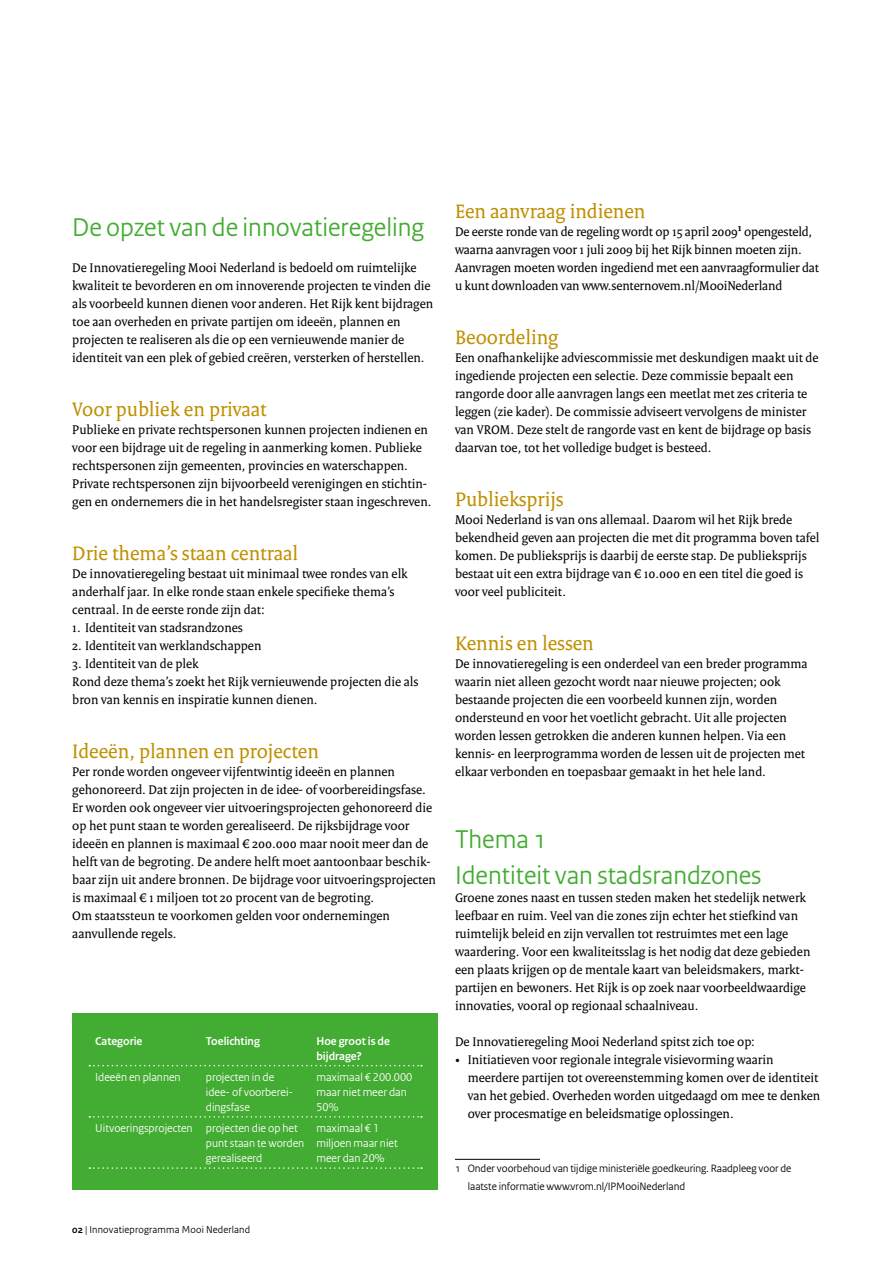
<style>
.page{position:relative;width:893px;height:1263px;background:#fff}
.page>*{position:absolute;margin:0;border:0;box-sizing:border-box;transform-origin:0 0}
.t1{font:27px/36px "Rijksoverheid Sans";color:#43ac32}
.t2{font:21px "Rijksoverheid Serif";color:#c08f00}
.t3{font:13.5px/18px "Rijksoverheid Serif";color:#000}
.t4{font:12px/15px "Rijksoverheid Sans";color:#fff}
.t5{font:700 12px/15px "Rijksoverheid Sans";color:#fff}
.t6{font:11.25px/18px "Rijksoverheid Sans";color:#000}
.t7{font:10.5px "Rijksoverheid Sans";letter-spacing:.015em;color:#000}
.s1{font-weight:700}
</style>
<div class="page">
<div style="left:72px;top:1013px;width:366px;height:176px;background:#43ac32"></div>
<svg style="left:89px;top:1065px;width:333px;height:1px"></svg>
<svg style="left:89px;top:1116px;width:333px;height:1px"></svg>
<svg style="left:89px;top:1167px;width:333px;height:2px"></svg>
<hr style="left:455px;top:1159px;width:85px;height:1px;background:#000">
<h1 class="t1" style="left:72px;top:209px;width:353px">De opzet van de innovatieregeling</h1>
<p class="t3" style="left:72px;top:258px;width:362px">De Innovatieregeling Mooi Nederland is bedoeld om ruimtelijke kwaliteit te bevorderen en om innoverende projecten te vinden die als voorbeeld kunnen dienen voor anderen. Het Rijk kent bijdragen toe aan overheden en private partijen om ideeën, plannen en projecten te realiseren als die op een vernieuwende manier de identiteit van een plek of gebied creëren, versterken of herstellen.</p>
<h2 class="t2" style="left:72px;top:397px;width:196px">Voor publiek en privaat</h2>
<p class="t3" style="left:72px;top:420px;width:361px">Publieke en private rechtspersonen kunnen projecten indienen en voor een bijdrage uit de regeling in aanmerking komen. Publieke rechtspersonen zijn gemeenten, provincies en waterschappen.<br>Private rechtspersonen zijn bijvoorbeeld verenigingen en stichtin&shy;gen en ondernemers die in het handelsregister staan ingeschreven.</p>
<h2 class="t2" style="left:72px;top:541px;width:227px">Drie thema’s staan centraal</h2>
<p class="t3" style="left:72px;top:564px;width:337px">De innovatieregeling bestaat uit minimaal twee rondes van elk anderhalf jaar. In elke ronde staan enkele specifieke thema’s centraal. In de eerste ronde zijn dat:</p>
<p class="t3" style="left:72px;top:618px;width:172px">1. Identiteit van stadsrandzones</p>
<p class="t3" style="left:72px;top:636px;width:191px">2. Identiteit van werklandschappen</p>
<p class="t3" style="left:72px;top:654px;width:348px">3. Identiteit van de plek<br>Rond deze thema’s zoekt het Rijk vernieuwende projecten die als bron van kennis en inspiratie kunnen dienen.</p>
<h2 class="t2" style="left:72px;top:739px;width:248px">Ideeën, plannen en projecten</h2>
<p class="t3" style="left:72px;top:762px;width:365px">Per ronde worden ongeveer vijfentwintig ideeën en plannen gehonoreerd. Dat zijn projecten in de idee- of voorbereidingsfase.<br>Er worden ook ongeveer vier uitvoeringsprojecten gehonoreerd die op het punt staan te worden gerealiseerd. De rijksbijdrage voor ideeën en plannen is maximaal € 200.000 maar nooit meer dan de helft van de begroting. De andere helft moet aantoonbaar beschik&shy;baar zijn uit andere bronnen. De bijdrage voor uitvoeringsprojecten is maximaal € 1 miljoen tot 20 procent van de begroting.<br>Om staatssteun te voorkomen gelden voor ondernemingen aanvullende regels.</p>
<p class="t5" style="left:95px;top:1033px;width:49px">Categorie</p>
<p class="t5" style="left:206px;top:1033px;width:56px">Toelichting</p>
<p class="t5" style="left:316px;top:1033px;width:75px">Hoe groot is de bijdrage?</p>
<p class="t4" style="left:95px;top:1069px;width:87px">Ideeën en plannen</p>
<p class="t4" style="left:206px;top:1069px;width:89px">projecten in de idee- of voorberei&shy;dingsfase</p>
<p class="t4" style="left:316px;top:1069px;width:97px">maximaal € 200.000 maar niet meer dan<br>50%</p>
<p class="t4" style="left:206px;top:1120px;width:100px;text-indent:-111px">Uitvoeringsprojecten projecten die op het punt staan te worden gerealiseerd</p>
<p class="t4" style="left:316px;top:1120px;width:83px">maximaal € 1 miljoen maar niet meer dan 20%</p>
<p class="t7" style="left:72px;top:1223px;width:179px"><span class="s1">02</span> | Innovatieprogramma Mooi Nederland</p>
<h2 class="t2" style="left:455px;top:199px;width:192px">Een aanvraag indienen</h2>
<p class="t3" style="left:455px;top:222px;width:365px">De eerste ronde van de regeling wordt op 15 april 2009<sup>1</sup> opengesteld, waarna aanvragen voor 1 juli 2009 bij het Rijk binnen moeten zijn.<br>Aanvragen moeten worden ingediend met een aanvraagformulier dat u kunt downloaden van www.senternovem.nl/MooiNederland</p>
<h2 class="t2" style="left:455px;top:325px;width:105px">Beoordeling</h2>
<p class="t3" style="left:455px;top:348px;width:365px">Een onafhankelijke adviescommissie met deskundigen maakt uit de ingediende projecten een selectie. Deze commissie bepaalt een rangorde door alle aanvragen langs een meetlat met zes criteria te leggen (zie kader). De commissie adviseert vervolgens de minister van VROM. Deze stelt de rangorde vast en kent de bijdrage op basis daarvan toe, tot het volledige budget is besteed.</p>
<h2 class="t2" style="left:455px;top:487px;width:110px">Publieksprijs</h2>
<p class="t3" style="left:455px;top:510px;width:366px">Mooi Nederland is van ons allemaal. Daarom wil het Rijk brede bekendheid geven aan projecten die met dit programma boven tafel komen. De publieksprijs is daarbij de eerste stap. De publieksprijs bestaat uit een extra bijdrage van € 10.000 en een titel die goed is voor veel publiciteit.</p>
<h2 class="t2" style="left:455px;top:631px;width:140px">Kennis en lessen</h2>
<p class="t3" style="left:455px;top:654px;width:354px">De innovatieregeling is een onderdeel van een breder programma waarin niet alleen gezocht wordt naar nieuwe projecten; ook bestaande projecten die een voorbeeld kunnen zijn, worden ondersteund en voor het voetlicht gebracht. Uit alle projecten worden lessen getrokken die anderen kunnen helpen. Via een kennis- en leerprogramma worden de lessen uit de projecten met elkaar verbonden en toepasbaar gemaakt in het hele land.</p>
<h1 class="t1" style="left:455px;top:821px;width:308px">Thema 1<br>Identiteit van stadsrandzones</h1>
<p class="t3" style="left:455px;top:888px;width:357px">Groene zones naast en tussen steden maken het stedelijk netwerk leefbaar en ruim. Veel van die zones zijn echter het stiefkind van ruimtelijk beleid en zijn vervallen tot restruimtes met een lage waardering. Voor een kwaliteitsslag is het nodig dat deze gebieden een plaats krijgen op de mentale kaart van beleidsmakers, markt&shy;partijen en bewoners. Het Rijk is op zoek naar voorbeeldwaardige innovaties, vooral op regionaal schaalniveau.</p>
<p class="t3" style="left:455px;top:1032px;width:301px">De Innovatieregeling Mooi Nederland spitst zich toe op:</p>
<p class="t3" style="left:468px;top:1050px;width:354px;text-indent:-13px">• Initiatieven voor regionale integrale visievorming waarin meerdere partijen tot overeenstemming komen over de identiteit van het gebied. Overheden worden uitgedaagd om mee te denken over procesmatige en beleidsmatige oplossingen.</p>
<p class="t6" style="left:468px;top:1159px;width:325px;text-indent:-13px">1 Onder voorbehoud van tijdige ministeriële goedkeuring. Raadpleeg voor de laatste informatie www.vrom.nl/IPMooiNederland</p>
</div>
